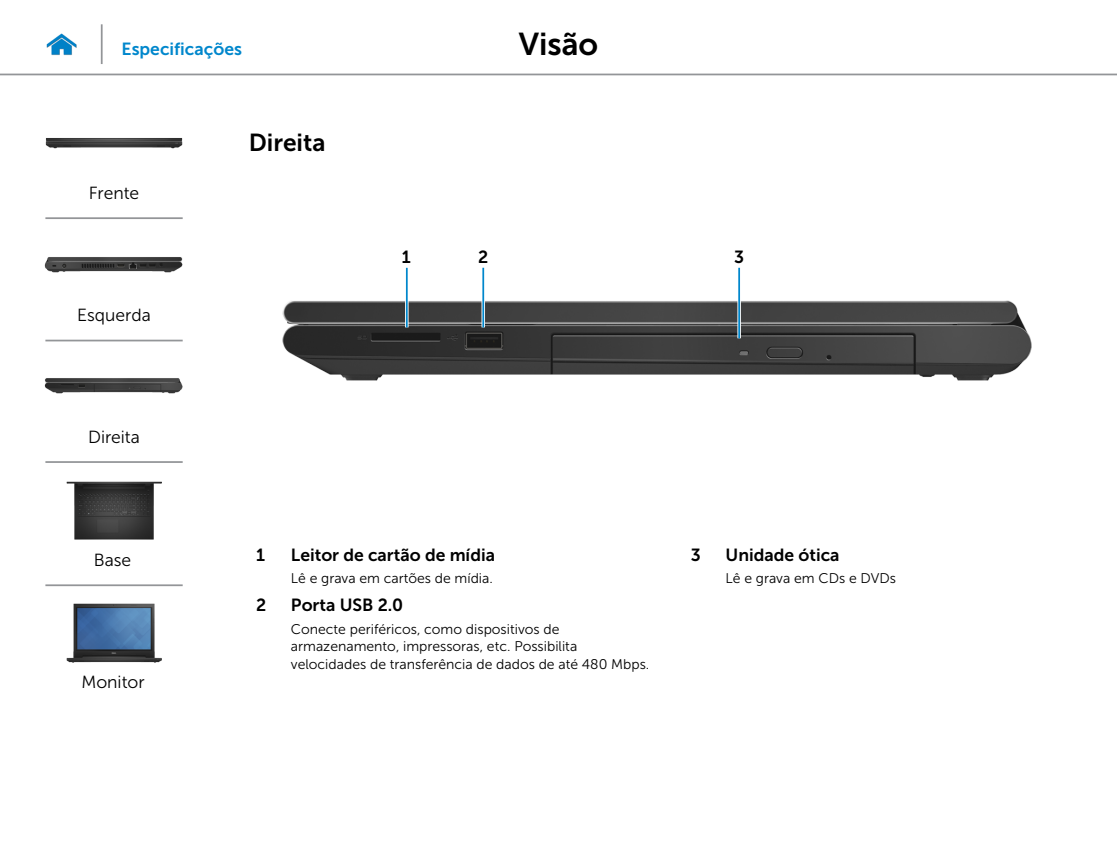
<style>
.page{position:relative;width:1117px;height:844px;background:#fff}
.page>*{position:absolute;margin:0;border:0;box-sizing:border-box;transform-origin:0 0}
.t1{font:31.5px "Museo Sans For Dell 700";color:#000}
.Head2{font:24.5px "Museo Sans For Dell 700";color:#000}
.Callout_Head{font:17.5px "Museo Sans For Dell 700";color:#000}
.t2{font:17.5px "Museo Sans For Dell 300";color:#000}
.t3{font:17.5px "Museo Sans For Dell 700";color:#0087cc}
.Callout-L{font:17.5px "Museo Sans For Dell 700";color:#000}
.Callout_description{font:14px/17.5px "Museo Sans For Dell 300";color:#000}
</style>
<div class="page">
<hr style="left:0;top:74px;width:1116px;height:1px;background:#939598">
<img style="left:46px;top:33px;width:31px;height:23px">
<img style="left:282px;top:300px;width:750px;height:81px">
<hr style="left:737px;top:268px;width:3px;height:70px;background:#fff">
<hr style="left:738px;top:268px;width:1px;height:70px;background:#0087cc">
<hr style="left:405px;top:268px;width:3px;height:59px;background:#fff">
<hr style="left:406px;top:268px;width:1px;height:59px;background:#0087cc">
<svg style="left:481px;top:268px;width:4px;height:59px"></svg>
<hr style="left:482px;top:268px;width:2px;height:59px;background:#0087cc">
<hr style="left:101px;top:24px;width:2px;height:40px;background:#939598">
<img style="left:45px;top:138px;width:137px;height:10px">
<img style="left:45px;top:257px;width:138px;height:15px">
<img style="left:45px;top:378px;width:138px;height:15px">
<img style="left:66px;top:481px;width:95px;height:58px">
<img style="left:66px;top:603px;width:95px;height:59px">
<hr style="left:45px;top:217px;width:138px;height:2px;background:#939598">
<hr style="left:45px;top:339px;width:138px;height:2px;background:#939598">
<hr style="left:45px;top:461px;width:138px;height:2px;background:#939598">
<hr style="left:45px;top:584px;width:138px;height:2px;background:#939598">
<p class="t3" style="left:122px;top:39px;width:122px">Especificações</p>
<h1 class="t1" style="left:518px;top:26px;width:81px">Visão</h1>
<p class="t2" style="left:89px;top:183px;width:52px">Frente</p>
<p class="t2" style="left:77px;top:305px;width:75px">Esquerda</p>
<p class="t2" style="left:88px;top:428px;width:53px">Direita</p>
<p class="t2" style="left:94px;top:550px;width:39px">Base</p>
<p class="t2" style="left:81px;top:672px;width:65px">Monitor</p>
<p class="Head2" style="left:249px;top:128px;width:78px">Direita</p>
<p class="Callout-L" style="left:402px;top:247px;width:10px">1</p>
<p class="Callout-L" style="left:478px;top:247px;width:12px">2</p>
<p class="Callout-L" style="left:734px;top:247px;width:12px">3</p>
<p class="Callout_Head" style="left:256px;top:544px;width:10px">1</p>
<p class="Callout_Head" style="left:291px;top:544px;width:205px">Leitor de cartão de mídia</p>
<p class="Callout_description" style="left:291px;top:569px;width:203px">Lê e grava em cartões de mídia.</p>
<p class="Callout_Head" style="left:256px;top:595px;width:12px">2</p>
<p class="Callout_Head" style="left:291px;top:595px;width:114px">Porta USB 2.0</p>
<p class="Callout_description" style="left:291px;top:620px;width:360px">Conecte periféricos, como dispositivos de armazenamento, impressoras, etc. Possibilita velocidades de transferência de dados de até 480 Mbps.</p>
<p class="Callout_Head" style="left:690px;top:544px;width:12px">3</p>
<p class="Callout_Head" style="left:725px;top:544px;width:115px">Unidade ótica</p>
<p class="Callout_description" style="left:725px;top:569px;width:172px">Lê e grava em CDs e DVDs</p>
</div>
